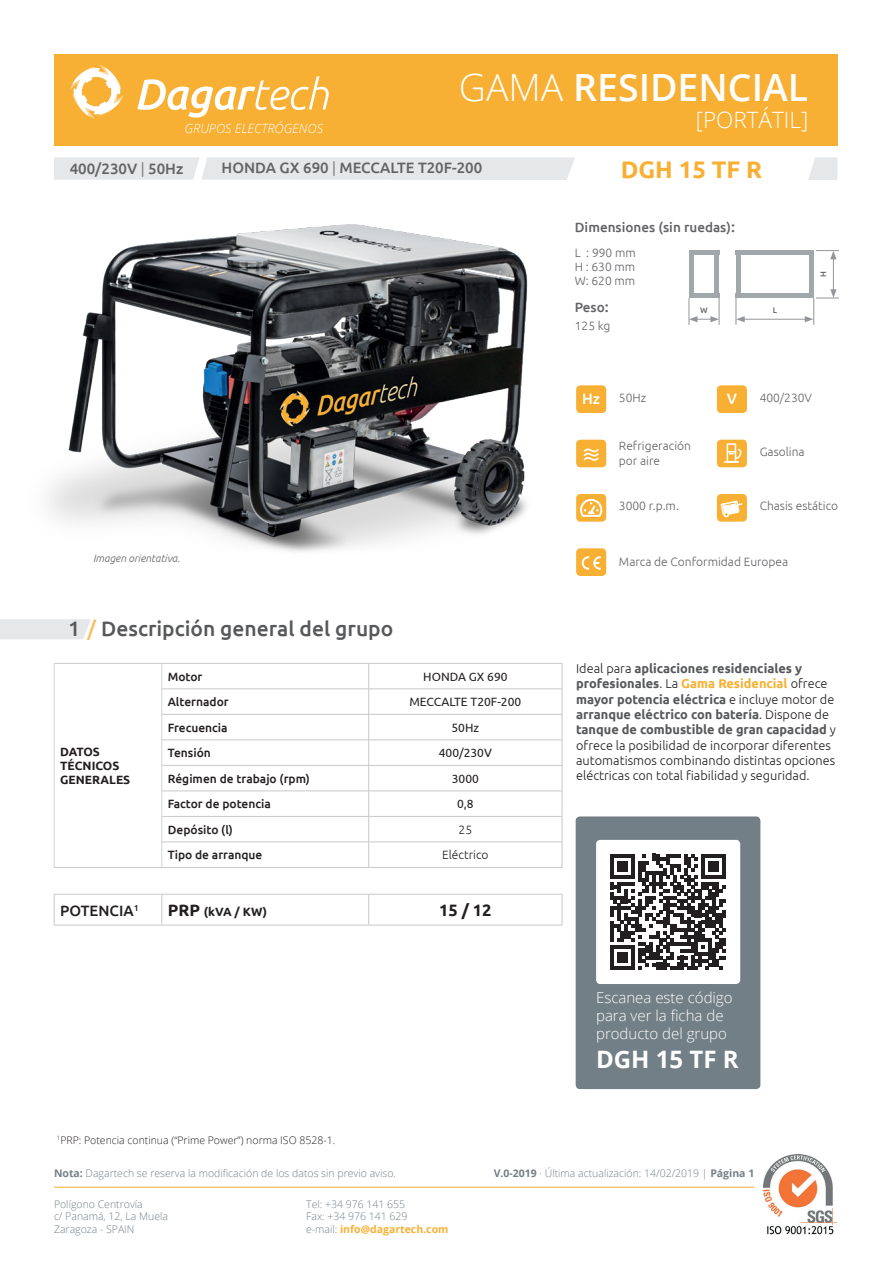
<style>
.page{position:relative;width:893px;height:1263px;background:#fff}
.page>*{position:absolute;margin:0;border:0;box-sizing:border-box;transform-origin:0 0}
.t1{font:600 37.5px "Open Sans";color:#fff}
.t2{font:700 24px "Ubuntu";color:#f7b033}
.t3{font:700 24px "Open Sans";color:#fff}
.t4{font:300 22.5px "Open Sans";color:#fff}
.t5{font:500 21px "Ubuntu";color:#57585a}
.t6{font:700 16.5px "Ubuntu";color:#231f20}
.t7{font:300 15px/18px "Open Sans";color:#fff}
.t8{font:500 15px "Ubuntu";color:#636366}
.t9{font:500 15px "Ubuntu";color:#231f20}
.t10{font:500 15px "Ubuntu";color:#fff}
.t11{font:500 13.5px "Ubuntu";color:#636366}
.t12{font:300 12.75px/15.3px "Ubuntu";color:#231f20}
.t13{font:italic 300 12.75px "Open Sans";color:#fff}
.t14{font:300 12px/14.4px "Ubuntu";color:#636366}
.t15{font:500 12px "Ubuntu";color:#231f20}
.t16{font:12px "Ubuntu";color:#231f20}
.t17{font:700 12px/14.4px "Ubuntu";color:#231f20}
.t18{font:300 12px "Ubuntu";color:#231f20}
.t19{font:300 10.5px/12.6px "Open Sans";color:#737f86}
.t20{font:300 10.5px "Open Sans";color:#231f20}
.t21{font:italic 300 10.5px "Ubuntu";color:#636366}
.t22{font:500 8.1px "Ubuntu";color:#636366}
.s1{font-weight:300}
.s2{font-size:15px}
.s3{color:#f9bf5e}
.s4{font-size:16.5px}
.s5{font-weight:700;color:#57585a}
.s6{font-weight:700;color:#f7b033}
.s7{font-weight:700}
</style>
<div class="page">
<div style="left:54px;top:54px;width:783px;height:92px;background:#f7b033"></div>
<div style="left:54px;top:157px;width:521px;height:23px;background:#e6e7e9"></div>
<svg style="left:808px;top:157px;width:29px;height:23px"></svg>
<hr style="left:54px;top:1187px;width:700px;height:1px;background:#f7b033">
<svg style="left:71px;top:65px;width:52px;height:54px"></svg>
<svg style="left:137px;top:76px;width:192px;height:42px"></svg>
<img style="left:763px;top:1154px;width:74px;height:81px">
<img style="left:47px;top:224px;width:481px;height:328px">
<div style="left:0;top:619px;width:91px;height:20px;background:#e6e7e9"></div>
<div style="left:576px;top:385px;width:30px;height:28px;background:#f7b033;border-radius:4px"></div>
<div style="left:576px;top:440px;width:30px;height:27px;background:#f7b033;border-radius:4px"></div>
<div style="left:576px;top:494px;width:30px;height:28px;background:#f7b033;border-radius:4px"></div>
<div style="left:717px;top:385px;width:30px;height:28px;background:#f7b033;border-radius:4px"></div>
<div style="left:717px;top:440px;width:30px;height:27px;background:#f7b033;border-radius:4px"></div>
<div style="left:576px;top:548px;width:30px;height:28px;background:#f7b033;border-radius:4px"></div>
<svg style="left:584px;top:448px;width:15px;height:13px"></svg>
<svg style="left:580px;top:499px;width:22px;height:18px"></svg>
<svg style="left:582px;top:556px;width:19px;height:14px"></svg>
<div style="left:717px;top:494px;width:30px;height:28px;background:#f7b033;border-radius:4px"></div>
<hr style="left:54px;top:894px;width:108px;height:1px;background:#c7c8ca">
<hr style="left:54px;top:894px;width:1px;height:31px;background:#c7c8ca">
<hr style="left:162px;top:894px;width:207px;height:1px;background:#c7c8ca">
<hr style="left:162px;top:894px;width:1px;height:31px;background:#c7c8ca">
<hr style="left:369px;top:894px;width:193px;height:1px;background:#c7c8ca">
<hr style="left:368px;top:894px;width:1px;height:31px;background:#c7c8ca">
<hr style="left:562px;top:894px;width:1px;height:31px;background:#c7c8ca">
<hr style="left:54px;top:925px;width:108px;height:1px;background:#c7c8ca">
<hr style="left:162px;top:925px;width:207px;height:1px;background:#c7c8ca">
<hr style="left:369px;top:925px;width:193px;height:1px;background:#c7c8ca">
<hr style="left:54px;top:663px;width:108px;height:1px;background:#c7c8ca">
<hr style="left:54px;top:867px;width:108px;height:1px;background:#c7c8ca">
<hr style="left:162px;top:663px;width:207px;height:1px;background:#c7c8ca">
<hr style="left:369px;top:663px;width:193px;height:1px;background:#c7c8ca">
<hr style="left:162px;top:688px;width:207px;height:1px;background:#c7c8ca">
<hr style="left:369px;top:688px;width:193px;height:1px;background:#c7c8ca">
<hr style="left:162px;top:714px;width:207px;height:1px;background:#c7c8ca">
<hr style="left:369px;top:714px;width:193px;height:1px;background:#c7c8ca">
<hr style="left:162px;top:740px;width:207px;height:1px;background:#c7c8ca">
<hr style="left:369px;top:740px;width:193px;height:1px;background:#c7c8ca">
<hr style="left:162px;top:765px;width:207px;height:1px;background:#c7c8ca">
<hr style="left:369px;top:765px;width:193px;height:1px;background:#c7c8ca">
<hr style="left:162px;top:791px;width:207px;height:1px;background:#c7c8ca">
<hr style="left:369px;top:791px;width:193px;height:1px;background:#c7c8ca">
<hr style="left:162px;top:816px;width:207px;height:1px;background:#c7c8ca">
<hr style="left:369px;top:816px;width:193px;height:1px;background:#c7c8ca">
<hr style="left:162px;top:842px;width:207px;height:1px;background:#c7c8ca">
<hr style="left:369px;top:842px;width:193px;height:1px;background:#c7c8ca">
<svg style="left:368px;top:664px;width:1px;height:203px"></svg>
<svg style="left:562px;top:663px;width:1px;height:204px"></svg>
<hr style="left:162px;top:867px;width:207px;height:1px;background:#c7c8ca">
<hr style="left:369px;top:867px;width:193px;height:1px;background:#c7c8ca">
<svg style="left:54px;top:664px;width:1px;height:203px"></svg>
<svg style="left:162px;top:664px;width:1px;height:203px"></svg>
<div style="left:576px;top:816px;width:184px;height:273px;background:#737f86;border-radius:4px"></div>
<div style="left:596px;top:840px;width:144px;height:144px;background:#fff;border-radius:4px"></div>
<svg style="left:610px;top:854px;width:116px;height:116px"></svg>
<svg style="left:723px;top:443px;width:19px;height:20px"></svg>
<div style="left:736px;top:293px;width:78px;height:5px;background:#a0a8ac"></div>
<div style="left:809px;top:253px;width:5px;height:45px;background:#a0a8ac"></div>
<div style="left:689px;top:293px;width:30px;height:5px;background:#a0a8ac"></div>
<hr style="left:833px;top:257px;width:1px;height:35px;background:#939598">
<svg style="left:816px;top:250px;width:23px;height:9px"></svg>
<hr style="left:742px;top:319px;width:65px;height:1px;background:#939598">
<svg style="left:736px;top:298px;width:9px;height:27px"></svg>
<svg style="left:805px;top:289px;width:34px;height:36px"></svg>
<svg style="left:689px;top:298px;width:31px;height:27px"></svg>
<div style="left:736px;top:250px;width:78px;height:5px;background:#a0a8ac"></div>
<div style="left:736px;top:253px;width:5px;height:45px;background:#a0a8ac"></div>
<div style="left:689px;top:250px;width:30px;height:5px;background:#a0a8ac"></div>
<div style="left:714px;top:253px;width:5px;height:45px;background:#a0a8ac"></div>
<div style="left:689px;top:253px;width:5px;height:45px;background:#a0a8ac"></div>
<svg style="left:720px;top:500px;width:23px;height:22px"></svg>
<p class="t13" style="left:185px;top:119px;width:140px">GRUPOS ELECTRÓGENOS</p>
<h1 class="t1" style="left:459px;top:61px;width:351px"><span class="s1">GAMA</span> RESIDENCIAL</h1>
<h3 class="t4" style="left:696px;top:104px;width:114px">[PORTÁTIL]</h3>
<p class="t8" style="left:70px;top:159px;width:115px">400/230V <span class="s1">|</span> 50Hz</p>
<p class="t8" style="left:222px;top:158px;width:262px">HONDA GX 690 <span class="s1">|</span> MECCALTE T20F-200</p>
<h2 class="t2" style="left:621px;top:155px;width:143px">DGH 15 TF R</h2>
<p class="t11" style="left:575px;top:219px;width:162px">Dimensiones (sin ruedas)<span class="s2">:</span></p>
<p class="t14" style="left:575px;top:245px;width:62px;text-align:justify">L : 990 mm H : 630 mm W: 620 mm</p>
<p class="t11" style="left:575px;top:299px;width:35px">Peso<span class="s2">:</span></p>
<p class="t14" style="left:575px;top:318px;width:37px">125 kg</p>
<p class="t22" style="left:700px;top:305px;width:9px">W</p>
<p class="t22" style="left:773px;top:305px;width:6px">L</p>
<p class="t22" style="left:818px;top:277px;width:7px;rotate:-90deg">H</p>
<p class="t21" style="left:93px;top:551px;width:88px">Imagen orientativa.</p>
<h3 class="t5" style="left:68px;top:615px;width:327px">1 <span class="s3">/</span> Descripción general del grupo</h3>
<p class="t17" style="left:60px;top:744px;width:72px">DATOS<br>TÉCNICOS<br>GENERALES</p>
<p class="t15" style="left:168px;top:669px;width:36px">Motor</p>
<p class="t16" style="left:423px;top:669px;width:86px">HONDA GX 690</p>
<p class="t15" style="left:168px;top:694px;width:62px">Alternador</p>
<p class="t16" style="left:409px;top:695px;width:113px">MECCALTE T20F-200</p>
<p class="t15" style="left:168px;top:720px;width:61px">Frecuencia</p>
<p class="t16" style="left:452px;top:720px;width:29px">50Hz</p>
<p class="t15" style="left:168px;top:745px;width:45px">Tensión</p>
<p class="t16" style="left:439px;top:746px;width:55px">400/230V</p>
<p class="t15" style="left:168px;top:771px;width:144px">Régimen de trabajo (rpm)</p>
<p class="t16" style="left:452px;top:771px;width:29px">3000</p>
<p class="t15" style="left:168px;top:796px;width:105px">Factor de potencia</p>
<p class="t16" style="left:457px;top:797px;width:18px">0,8</p>
<p class="t15" style="left:168px;top:822px;width:67px">Depósito (l)</p>
<p class="t18" style="left:459px;top:822px;width:15px">25</p>
<p class="t15" style="left:168px;top:847px;width:96px">Tipo de arranque</p>
<p class="t18" style="left:442px;top:848px;width:48px">Eléctrico</p>
<p class="t9" style="left:60px;top:901px;width:80px">POTENCIA<sup>1</sup></p>
<p class="t17" style="left:168px;top:904px;width:101px"><span class="s4">PRP</span> (kVA / KW)</p>
<p class="t6" style="left:439px;top:900px;width:54px">15 / 12</p>
<p class="t20" style="left:57px;top:1132px;width:280px"><sup>1</sup>PRP: Potencia continua (“Prime Power”) norma ISO 8528-1.</p>
<p class="t10" style="left:582px;top:389px;width:20px">Hz</p>
<p class="t14" style="left:619px;top:390px;width:29px">50Hz</p>
<p class="t10" style="left:727px;top:389px;width:12px">V</p>
<p class="t14" style="left:619px;top:438px;width:74px">Refrigeración por aire</p>
<p class="t14" style="left:619px;top:499px;width:61px">3000 r.p.m.</p>
<p class="t14" style="left:760px;top:390px;width:54px">400/230V</p>
<p class="t14" style="left:760px;top:444px;width:46px">Gasolina</p>
<p class="t14" style="left:760px;top:499px;width:80px">Chasis estático</p>
<p class="t14" style="left:619px;top:554px;width:171px">Marca de Conformidad Europea</p>
<p class="t12" style="left:576px;top:660px;width:261px">Ideal para <span class="s5">aplicaciones residenciales y profesionales</span>. La <span class="s6">Gama Residencial</span> ofrece <span class="s5">mayor potencia eléctrica</span> e incluye motor de <span class="s5">arranque eléctrico con batería</span>. Dispone de <span class="s5">tanque de combustible de gran capacidad</span> y ofrece la posibilidad de incorporar diferentes automatismos combinando distintas opciones eléctricas con total fiabilidad y seguridad.</p>
<p class="t7" style="left:596px;top:988px;width:138px">Escanea este código para ver la ficha de producto del grupo</p>
<h2 class="t3" style="left:596px;top:1042px;width:144px">DGH 15 TF R</h2>
<p class="t19" style="left:54px;top:1166px;width:343px"><span class="s7">Nota:</span> Dagartech se reserva la modificación de los datos sin previo aviso.</p>
<p class="t19" style="left:54px;top:1197px;width:116px">Polígono Centrovía<br>c/ Panamá, 12, La Muela<br>Zaragoza - SPAIN</p>
<p class="t19" style="left:306px;top:1197px;width:144px">Tel: +34 976 141 655<br>Fax: +34 976 141 629<br>e-mail: <span class="s6">info@dagartech.com</span></p>
<p class="t19" style="left:494px;top:1166px;width:262px"><span class="s7">V.0-2019</span> · Última actualización: 14/02/2019 | <span class="s7">Página 1</span></p>
</div>
